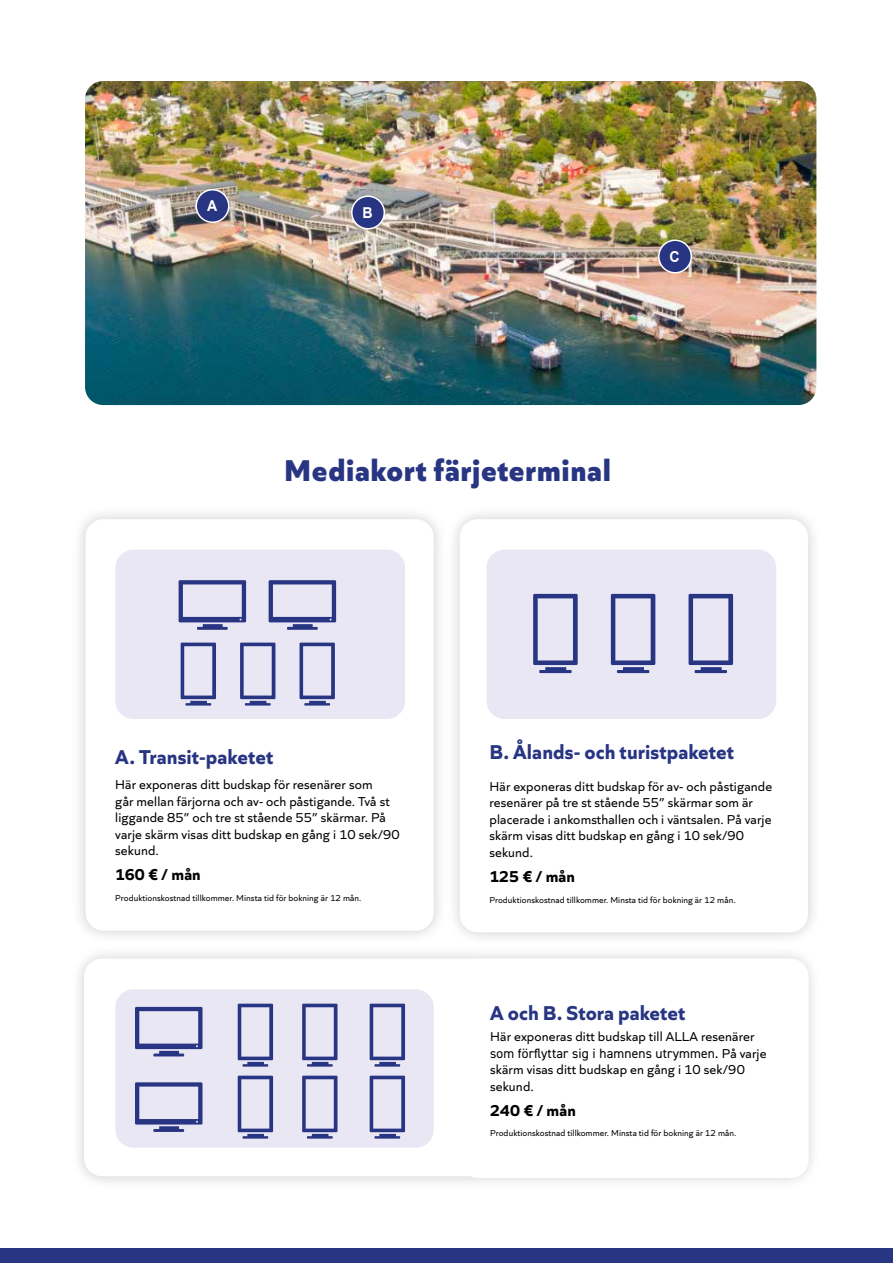
<style>
.page{position:relative;width:893px;height:1263px;background:#fff}
.page>*{position:absolute;margin:0;border:0;box-sizing:border-box;transform-origin:0 0}
.t1{font:800 31.5px "Quiet Sans";letter-spacing:.02em;color:#283583}
.t2{font:700 21px "Quiet Sans";letter-spacing:.005em;color:#283583}
.t3{font:700 16.5px "Quiet Sans";letter-spacing:.005em;color:#000}
.t4{font:700 15px "Arial";color:#fff;scale:.94 1}
.t5{font:13.5px/16.5px "Quiet Sans";letter-spacing:.01em;color:#000}
.t6{font:13.5px "DIN2014";letter-spacing:.01em;color:#000}
.t7{font:9px "Quiet Sans";letter-spacing:.01em;color:#000}
.s1{font-family:"Quiet Sans"}
</style>
<div class="page">
<div style="left:70px;top:944px;width:751px;height:246px;background:#f7f7f7"></div>
<div style="left:84px;top:959px;width:723px;height:217px;background:#fff;border-radius:18px"></div>
<img style="left:85px;top:81px;width:731px;height:324px">
<div style="left:196px;top:190px;width:33px;height:32px;background:#283583;border-radius:50%"></div>
<div style="left:195px;top:189px;width:35px;height:34px;border:2px solid #fff;border-radius:50%"></div>
<div style="left:659px;top:240px;width:32px;height:33px;background:#283583;border-radius:50%"></div>
<div style="left:658px;top:239px;width:34px;height:35px;border:2px solid #fff;border-radius:50%"></div>
<div style="left:352px;top:196px;width:32px;height:33px;background:#283583;border-radius:50%"></div>
<div style="left:351px;top:195px;width:34px;height:35px;border:2px solid #fff;border-radius:50%"></div>
<div style="left:71px;top:505px;width:377px;height:440px;background:#f6f6f6"></div>
<div style="left:86px;top:519px;width:348px;height:411px;background:#fff;border-radius:18px"></div>
<div style="left:445px;top:505px;width:377px;height:441px;background:#000;opacity:.2"></div>
<div style="left:460px;top:519px;width:348px;height:413px;background:#fff;border-radius:18px"></div>
<div style="left:460px;top:959px;width:349px;height:219px;background:#fff;border-radius:18px"></div>
<div style="left:115px;top:550px;width:290px;height:169px;background:#e9e7f4;border-radius:18px"></div>
<div style="left:115px;top:989px;width:319px;height:159px;background:#e9e7f4;border-radius:18px"></div>
<div style="left:486px;top:550px;width:290px;height:169px;background:#e9e7f4;border-radius:18px"></div>
<svg style="left:181px;top:643px;width:35px;height:62px"></svg>
<svg style="left:533px;top:594px;width:45px;height:79px"></svg>
<svg style="left:240px;top:643px;width:35px;height:62px"></svg>
<svg style="left:611px;top:594px;width:44px;height:79px"></svg>
<svg style="left:300px;top:643px;width:35px;height:62px"></svg>
<svg style="left:688px;top:594px;width:45px;height:79px"></svg>
<svg style="left:135px;top:1007px;width:67px;height:49px"></svg>
<svg style="left:179px;top:580px;width:67px;height:50px"></svg>
<svg style="left:269px;top:580px;width:67px;height:50px"></svg>
<svg style="left:135px;top:1082px;width:67px;height:50px"></svg>
<svg style="left:238px;top:1004px;width:35px;height:62px"></svg>
<svg style="left:302px;top:1004px;width:35px;height:62px"></svg>
<svg style="left:370px;top:1004px;width:35px;height:62px"></svg>
<svg style="left:238px;top:1076px;width:35px;height:62px"></svg>
<svg style="left:302px;top:1076px;width:35px;height:62px"></svg>
<svg style="left:370px;top:1076px;width:35px;height:62px"></svg>
<div style="left:0;top:1248px;width:893px;height:15px;background:#283583"></div>
<p class="t4" style="left:207px;top:196px;width:12px">A</p>
<p class="t4" style="left:362px;top:203px;width:12px">B</p>
<p class="t4" style="left:669px;top:247px;width:12px">C</p>
<h1 class="t1" style="left:284px;top:445px;width:328px">Mediakort färjeterminal</h1>
<h2 class="t2" style="left:115px;top:741px;width:159px">A. Transit-paketet</h2>
<p class="t5" style="left:115px;top:775px;width:286px">Här exponeras ditt budskap för resenärer som<br>går mellan färjorna och av- och påstigande. Två st liggande 85” och tre st stående 55” skärmar. På varje skärm visas ditt budskap en gång i 10 sek/90 sekund.</p>
<p class="t3" style="left:115px;top:862px;width:87px">160 € / mån</p>
<p class="t7" style="left:115px;top:891px;width:248px">Produktionskostnad tillkommer. Minsta tid för bokning är 12 mån.</p>
<h2 class="t2" style="left:489px;top:736px;width:246px">B. Ålands- och turistpaketet</h2>
<p class="t5" style="left:489px;top:777px;width:284px">Här exponeras ditt budskap för av- och påstigande resenärer på tre st stående 55” skärmar som är placerade i ankomsthallen och i väntsalen. På varje skärm visas ditt budskap en gång i 10 sek/90 sekund.</p>
<p class="t3" style="left:489px;top:863px;width:87px">125 € / mån</p>
<p class="t7" style="left:489px;top:893px;width:248px">Produktionskostnad tillkommer. Minsta tid för bokning är 12 mån.</p>
<h2 class="t2" style="left:490px;top:997px;width:197px">A och B. Stora paketet</h2>
<p class="t5" style="left:490px;top:1027px;width:266px">Här exponeras ditt budskap till ALLA resenärer</p>
<p class="t6" style="left:490px;top:1044px;width:278px">som förflyttar sig i hamnens utrymmen. <span class="s1">På varje</span></p>
<p class="t5" style="left:490px;top:1060px;width:256px">skärm visas ditt budskap en gång i 10 sek/90 sekund.</p>
<p class="t3" style="left:490px;top:1097px;width:87px">240 € / mån</p>
<p class="t7" style="left:490px;top:1127px;width:248px">Produktionskostnad tillkommer. Minsta tid för bokning är 12 mån.</p>
</div>
